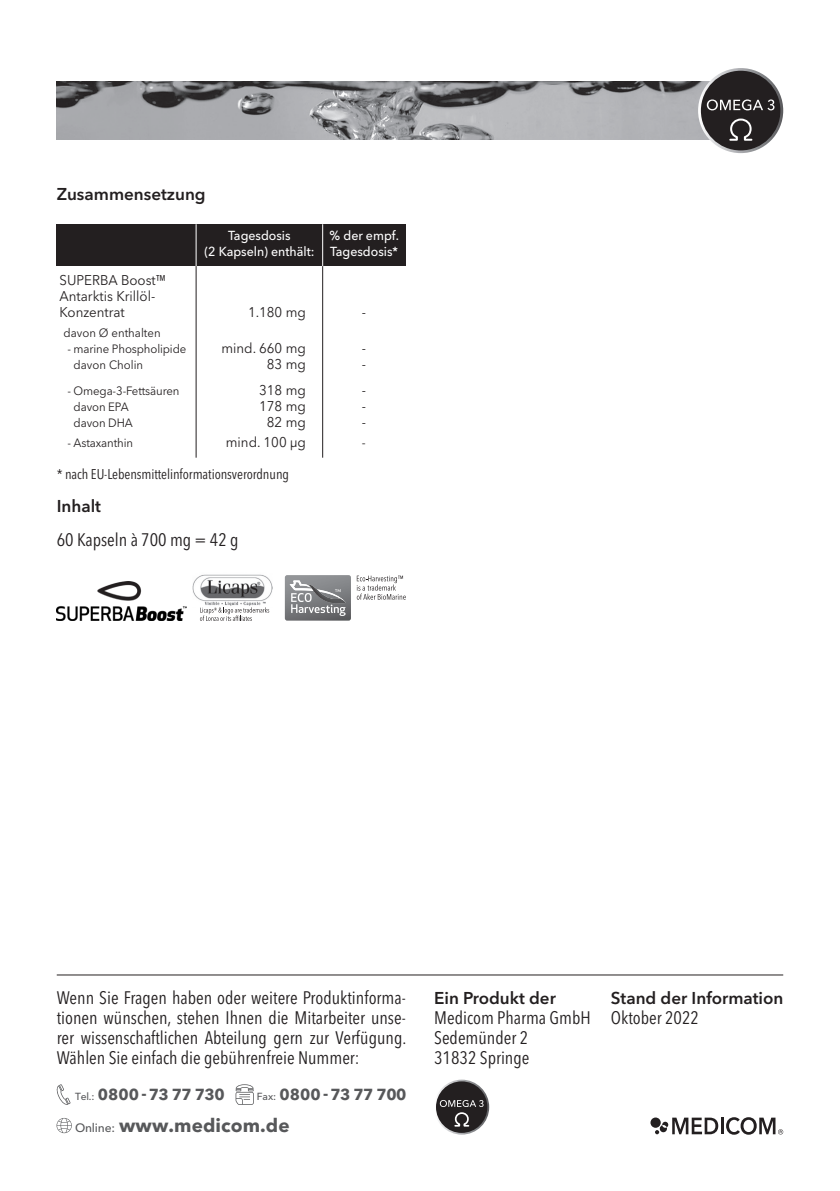
<style>
.page{position:relative;width:840px;height:1191px;background:#fff}
.page>*{position:absolute;margin:0;border:0;box-sizing:border-box;transform-origin:0 0}
.t1{font:700 18.8px "Avenir Next LT Pro";letter-spacing:.005em;color:#57585a}
.Texto_Avenir_9pt__10{font:condensed 18px/20px "Avenir Next LT Pro";color:#231f20}
.Texto_Avenir_9pt__10-2{font:600 17px "Avenir Next LT Pro";color:#231f20}
.Texto_Avenir_9pt__12{font:600 17px "Avenir Next LT Pro";color:#231f20}
.t2{font:700 15.8px "Avenir Next LT Pro";letter-spacing:-.03em;color:#57585a}
.t3{font:14px/16px "Avenir Next LT Pro";color:#231f20;scale:.95 1}
.Texto_Avenir_9pt__12-2{font:condensed 14px "Avenir Next LT Pro";letter-spacing:-.005em;color:#231f20}
.t4{font:500 13px/16px "Avenir Next LT Pro";color:#fff;text-align:center;scale:.95 1}
.t5{font:13px "Avenir Next LT Pro";color:#231f20;scale:.95 1}
.t6{font:12px "Avenir Next LT Pro";letter-spacing:-.01em;color:#231f20;scale:.95 1}
.s1{font-stretch:condensed}
.s2{font-weight:500;font-size:10.2px}
.s3{font-weight:500;font-size:12px}
</style>
<div class="page">
<svg style="left:434px;top:1079px;width:55px;height:55px"></svg>
<div style="left:436px;top:1081px;width:51px;height:51px;background:#231f20;border-radius:50%"></div>
<svg style="left:439px;top:1100px;width:44px;height:27px"></svg>
<hr style="left:57px;top:974px;width:725px;height:1px;background:#231f20">
<svg style="left:56px;top:1118px;width:16px;height:15px"></svg>
<svg style="left:56px;top:1084px;width:15px;height:20px"></svg>
<svg style="left:235px;top:1084px;width:18px;height:20px"></svg>
<svg style="left:285px;top:575px;width:120px;height:45px"></svg>
<img style="left:192px;top:574px;width:80px;height:32px">
<div style="left:57px;top:224px;width:348px;height:42px;background:#231f20"></div>
<hr style="left:196px;top:266px;width:1px;height:192px;background:#231f20">
<hr style="left:196px;top:224px;width:1px;height:42px;background:#fff">
<hr style="left:322px;top:266px;width:1px;height:192px;background:#231f20">
<hr style="left:322px;top:224px;width:1px;height:42px;background:#fff">
<img style="left:57px;top:582px;width:129px;height:38px">
<svg style="left:200px;top:607px;width:69px;height:14px"></svg>
<img style="left:57px;top:81px;width:651px;height:59px">
<svg style="left:697px;top:68px;width:85px;height:85px"></svg>
<div style="left:700px;top:71px;width:80px;height:79px;background:#231f20;border-radius:50%"></div>
<svg style="left:706px;top:99px;width:68px;height:11px"></svg>
<svg style="left:729px;top:118px;width:24px;height:23px"></svg>
<svg style="left:650px;top:1117px;width:10px;height:10px"></svg>
<svg style="left:654px;top:1117px;width:63px;height:17px"></svg>
<hr style="left:720px;top:1117px;width:3px;height:17px;background:#231f20">
<svg style="left:726px;top:1117px;width:56px;height:17px"></svg>
<p class="Texto_Avenir_9pt__10-2" style="left:57px;top:184px;width:150px">Zusammensetzung</p>
<p class="t3" style="left:60px;top:272px;width:113px">SUPERBA Boost<span class="s1">™<br></span>Antarktis Krillöl-<br>Konzentrat</p>
<p class="t4" style="left:204px;top:228px;width:117px">Tagesdosis<br>(2 Kapseln) enthält:</p>
<p class="t4" style="left:329px;top:228px;width:74px;text-align:left">% der empf.<br>Tagesdosis*</p>
<p class="t3" style="left:248px;top:304px;width:62px">1.180 mg</p>
<p class="t3" style="left:361px;top:304px;width:6px">-</p>
<p class="t6" style="left:64px;top:326px;width:104px">davon Ø enthalten</p>
<p class="t6" style="left:68px;top:342px;width:126px">- marine Phospholipide</p>
<p class="t3" style="left:221px;top:340px;width:90px">mind. 660 mg</p>
<p class="t3" style="left:361px;top:340px;width:6px">-</p>
<p class="t6" style="left:74px;top:358px;width:75px">davon Cholin</p>
<p class="t3" style="left:267px;top:356px;width:42px">83 mg</p>
<p class="t3" style="left:361px;top:356px;width:6px">-</p>
<p class="t6" style="left:68px;top:384px;width:119px">- Omega-3-Fettsäuren</p>
<p class="t3" style="left:259px;top:382px;width:51px">318 mg</p>
<p class="t3" style="left:361px;top:382px;width:6px">-</p>
<p class="t6" style="left:74px;top:400px;width:59px">davon EPA</p>
<p class="t3" style="left:259px;top:398px;width:51px">178 mg</p>
<p class="t3" style="left:361px;top:398px;width:6px">-</p>
<p class="t6" style="left:74px;top:416px;width:64px">davon DHA</p>
<p class="t3" style="left:267px;top:414px;width:42px">82 mg</p>
<p class="t3" style="left:361px;top:414px;width:6px">-</p>
<p class="t6" style="left:68px;top:436px;width:71px">- Astaxanthin</p>
<p class="t3" style="left:226px;top:434px;width:86px">mind. 100 μg</p>
<p class="t5" style="left:362px;top:435px;width:6px">-</p>
<p class="Texto_Avenir_9pt__12-2" style="left:57px;top:465px;width:234px">* nach EU-Lebensmittelinformationsverordnung</p>
<p class="Texto_Avenir_9pt__12" style="left:57px;top:496px;width:46px">Inhalt</p>
<p class="Texto_Avenir_9pt__10" style="left:57px;top:529px;width:183px">60 Kapseln à 700 mg = 42 g</p>
<p class="Texto_Avenir_9pt__10" style="left:57px;top:988px;width:351px;text-align:justify">Wenn Sie Fragen haben oder weitere Produktinforma&shy;tionen wünschen, stehen Ihnen die Mitarbeiter unse&shy;rer wissenschaftlichen Abteilung gern zur Verfügung.<br>Wählen Sie einfach die gebührenfreie Nummer:</p>
<p class="t2" style="left:75px;top:1085px;width:151px"><span class="s2">Tel.:</span> 0800 -73 77 730</p>
<p class="t1" style="left:75px;top:1113px;width:216px"><span class="s3">Online:</span> www.medicom.de</p>
<p class="t2" style="left:257px;top:1085px;width:151px"><span class="s2">Fax:</span> 0800 -73 77 700</p>
<p class="Texto_Avenir_9pt__10-2" style="left:434px;top:987px;width:123px">Ein Produkt der</p>
<p class="Texto_Avenir_9pt__10" style="left:434px;top:1008px;width:158px">Medicom Pharma GmbH<br>Sedemünder 2<br>31832 Springe</p>
<p class="Texto_Avenir_9pt__10-2" style="left:610px;top:988px;width:174px">Stand der Information</p>
<p class="Texto_Avenir_9pt__10" style="left:610px;top:1008px;width:89px">Oktober 2022</p>
</div>
